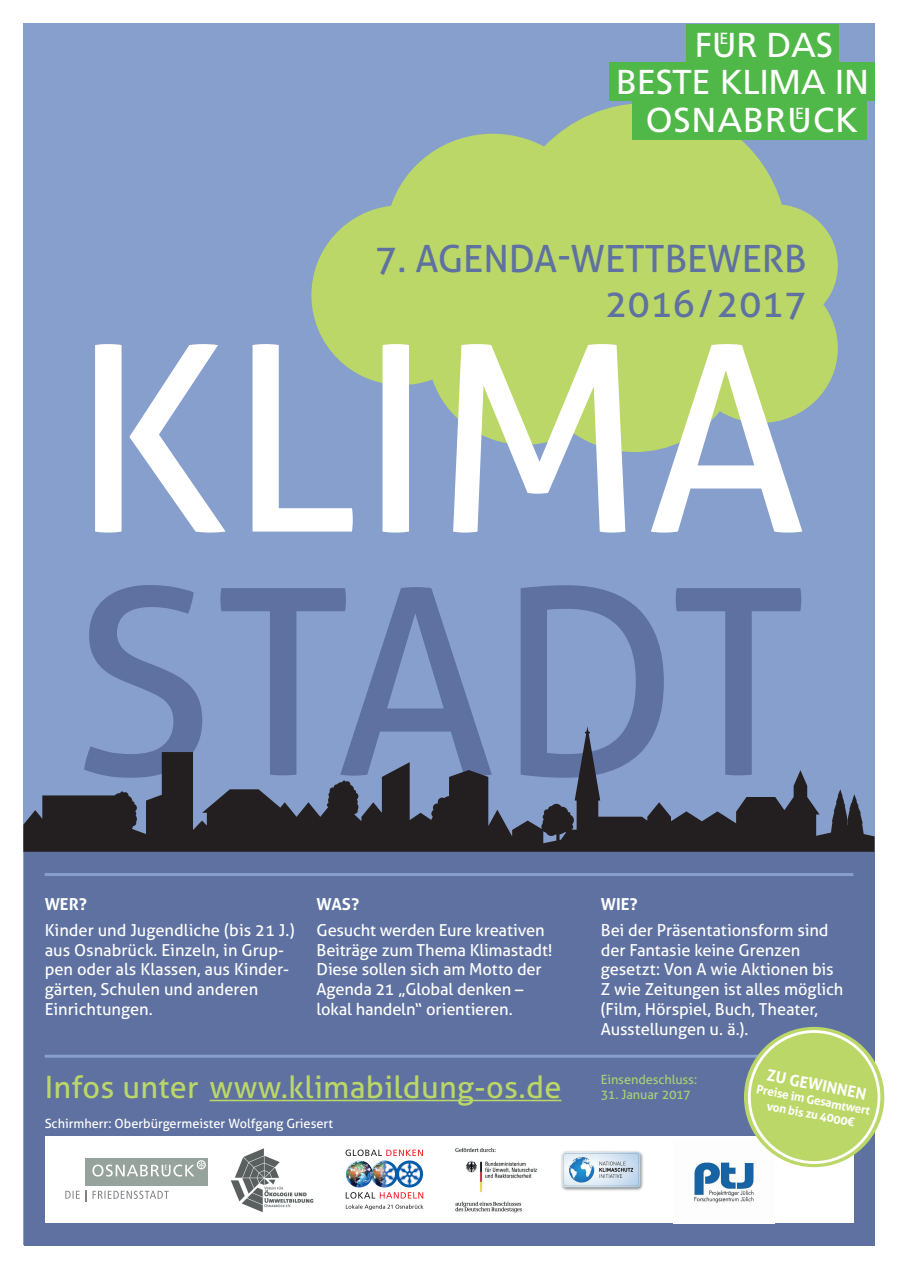
<style>
.page{position:relative;width:898px;height:1268px;background:#fff}
.page>*{position:absolute;margin:0;border:0;box-sizing:border-box;transform-origin:0 0}
.t1{font:259.2px "Aller";letter-spacing:.005em;color:#fff}
.t2{font:259.2px "Aller";letter-spacing:-.015em;color:#5e71a0}
.t3{font:37.5px/45px "Aller";color:#5e71a0;text-align:right}
.t4{font:34.58px/37.3px "Frutiger";letter-spacing:-.01em;color:#fff}
.t5{font:34.58px "Frutiger";letter-spacing:.025em;color:#fff}
.t6{font:30.67px "Aller";letter-spacing:.01em;color:#bbd767}
.t7{font:16.5px/19.8px "Aller";letter-spacing:-.01em;color:#fff}
.t8{font:700 16.5px "Aller";color:#fff}
.t9{font:16.12px "Frutiger";color:#fff}
.t10{font:700 15.75px "Aller";color:#fff}
.t11{font:12.75px "Aller";color:#fff}
.t12{font:12.75px "Aller";letter-spacing:-.01em;color:#a7d274}
.t13{font:12.75px "Aller";letter-spacing:-.03em;color:#a7d274}
.t14{font:700 12px/14.4px "Aller";color:#fff;text-align:center}
</style>
<div class="page">
<div style="left:23px;top:23px;width:851px;height:1221px;background:#879fcc"></div>
<div style="left:24px;top:850px;width:850px;height:394px;background:#5e71a0"></div>
<svg style="left:311px;top:104px;width:526px;height:348px;fill:#bbd767"></svg>
<hr style="left:209px;top:1099px;width:352px;height:1px;background:#bbd767">
<svg style="left:23px;top:726px;width:851px;height:125px"></svg>
<hr style="left:45px;top:1054px;width:808px;height:3px;background:#879fcc">
<hr style="left:45px;top:872px;width:808px;height:3px;background:#879fcc">
<div style="left:631px;top:101px;width:235px;height:39px;background:#50b848"></div>
<div style="left:609px;top:62px;width:265px;height:39px;background:#50b848"></div>
<div style="left:686px;top:24px;width:152px;height:39px;background:#50b848"></div>
<div style="left:45px;top:1136px;width:808px;height:86px;background:#fff"></div>
<img style="left:396px;top:1160px;width:27px;height:27px;border-radius:13px">
<img style="left:371px;top:1160px;width:27px;height:27px;border-radius:13px">
<img style="left:346px;top:1160px;width:27px;height:27px;border-radius:13px">
<svg style="left:345px;top:1192px;width:78px;height:6px"></svg>
<svg style="left:346px;top:1204px;width:77px;height:5px"></svg>
<svg style="left:345px;top:1149px;width:78px;height:6px"></svg>
<img style="left:230px;top:1148px;width:84px;height:65px">
<img style="left:455px;top:1147px;width:188px;height:66px">
<div style="left:86px;top:1157px;width:122px;height:27px;background:#96a29c"></div>
<svg style="left:92px;top:1160px;width:114px;height:16px"></svg>
<svg style="left:86px;top:1190px;width:83px;height:11px"></svg>
<svg style="left:65px;top:1190px;width:15px;height:8px"></svg>
<img style="left:694px;top:1141px;width:79px;height:62px">
<div style="left:743px;top:1026px;width:140px;height:140px;background:#bbd767;border-radius:50%"></div>
<div style="left:747px;top:1029px;width:133px;height:134px;border:3px solid #fff;border-radius:50%"></div>
<h3 class="t4" style="left:615px;top:26px;width:254px;text-indent:79px">FUR DAS<br>BESTE KLIMA IN</h3>
<p class="t9" style="left:719px;top:29px;width:10px">E</p>
<h3 class="t5" style="left:645px;top:99px;width:214px">OSNABRUCK</h3>
<p class="t9" style="left:794px;top:104px;width:10px">E</p>
<h2 class="t3" style="left:375px;top:236px;width:433px">7. Agenda-Wettbewerb<br>2016/2017</h2>
<h1 class="t1" style="left:72px;top:282px;width:735px">Klima</h1>
<h1 class="t2" style="left:72px;top:524px;width:735px">stadt</h1>
<p class="t8" style="left:45px;top:893px;width:44px">WER?</p>
<p class="t7" style="left:45px;top:919px;width:251px">Kinder und Jugendliche (bis 21 J.) aus Osnabrück. Einzeln, in Grup&shy;pen oder als Klassen, aus Kinder&shy;gärten, Schulen und anderen<br>Einrichtungen.</p>
<p class="t8" style="left:316px;top:893px;width:44px">WAS?</p>
<p class="t7" style="left:316px;top:919px;width:237px">Gesucht werden Eure kreativen<br>Beiträge zum Thema Klimastadt!<br>Diese sollen sich am Motto der<br>Agenda 21 „Global denken – lokal handeln“ orientieren.</p>
<h3 class="t6" style="left:45px;top:1068px;width:518px">I nfos unter www.klimabildung-os.de</h3>
<p class="t11" style="left:45px;top:1115px;width:289px">Schirmherr: Oberbürgermeister Wolfgang Griesert</p>
<p class="t8" style="left:600px;top:893px;width:38px">WIE?</p>
<p class="t7" style="left:600px;top:919px;width:244px">Bei der Präsentationsform sind der Fantasie keine Grenzen gesetzt: Von A wie Aktionen bis<br>Z wie Zeitungen ist alles möglich (Film, Hörspiel, Buch, Theater,<br>Ausstellungen u. ä.).</p>
<p class="t12" style="left:600px;top:1071px;width:98px">Einsendeschluss:</p>
<p class="t13" style="left:600px;top:1086px;width:91px">31. Januar 2017</p>
<p class="t10" style="left:768px;top:1064px;width:103px;rotate:11deg">ZU GEWINNEN</p>
<p class="t14" style="left:757px;top:1081px;width:117px;rotate:11deg">PREISE IM GESAMTWERT<br>VON BIS ZU 4000€</p>
</div>
